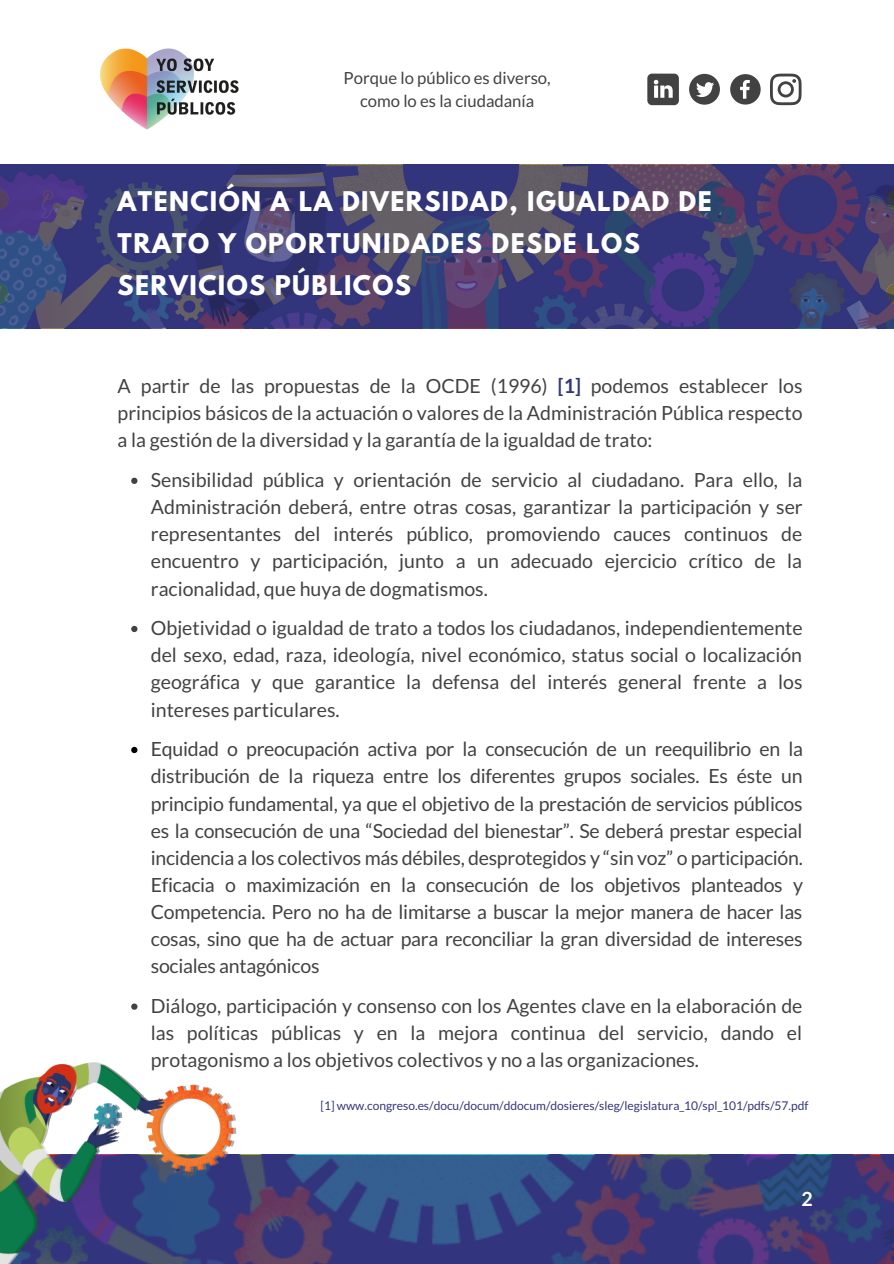
<style>
.page{position:relative;width:894px;height:1264px;background:#fff}
.page>*{position:absolute;margin:0;border:0;box-sizing:border-box;transform-origin:0 0}
.t1{font:700 24px/41.7px "League Spartan";letter-spacing:.06em;color:#fff}
.t2{font:19.5px/27.2px "Lato";color:#424242;text-align:justify}
.t3{font:700 19.5px "Lato";color:#fff}
.t4{font:16.65px/23px "Lato";color:#424242;text-align:center}
.t5{font:12px "Lato";color:#33357c}
.s1{font-weight:700;color:#33357c}
</style>
<div class="page">
<svg style="left:131px;top:477px;width:6px;height:7px"></svg>
<svg style="left:131px;top:626px;width:6px;height:6px"></svg>
<svg style="left:131px;top:747px;width:6px;height:6px"></svg>
<svg style="left:131px;top:1003px;width:6px;height:6px"></svg>
<img style="left:100px;top:48px;width:139px;height:82px">
<svg style="left:730px;top:74px;width:30px;height:31px"></svg>
<svg style="left:647px;top:74px;width:31px;height:31px"></svg>
<div style="left:689px;top:74px;width:30px;height:31px;background:#424242;border-radius:50%"></div>
<svg style="left:696px;top:82px;width:18px;height:15px"></svg>
<svg style="left:770px;top:74px;width:31px;height:31px"></svg>
<svg style="left:0;top:164px;width:893px;height:164px;background:#413f75"></svg>
<svg style="left:0;top:189px;width:8px;height:21px"></svg>
<svg style="left:885px;top:189px;width:8px;height:21px"></svg>
<svg style="left:885px;top:283px;width:8px;height:21px"></svg>
<svg style="left:0;top:283px;width:8px;height:21px"></svg>
<svg style="left:247px;top:1154px;width:646px;height:109px;background:#3c427c"></svg>
<img style="left:0;top:1062px;width:242px;height:201px">
<p class="t4" style="left:343px;top:66px;width:209px">Porque lo público es diverso, como lo es la ciudadanía</p>
<p class="t1" style="left:118px;top:184px;width:595px">ATENCIÓN A LA DIVERSIDAD, IGUALDAD DE<br>TRATO Y OPORTUNIDADES DESDE LOS<br>SERVICIOS PÚBLICOS</p>
<p class="t2" style="left:118px;top:372px;width:686px">A partir de las propuestas de la OCDE (1996) <span class="s1">[1]</span> podemos establecer los principios básicos de la actuación o valores de la Administración Pública respecto a la gestión de la diversidad y la garantía de la igualdad de trato:</p>
<p class="t2" style="left:151px;top:466px;width:653px">Sensibilidad pública y orientación de servicio al ciudadano. Para ello, la Administración deberá, entre otras cosas, garantizar la participación y ser representantes del interés público, promoviendo cauces continuos de encuentro y participación, junto a un adecuado ejercicio crítico de la racionalidad, que huya de dogmatismos.</p>
<p class="t2" style="left:151px;top:614px;width:653px">Objetividad o igualdad de trato a todos los ciudadanos, independientemente del sexo, edad, raza, ideología, nivel económico, status social o localización geográfica y que garantice la defensa del interés general frente a los intereses particulares.</p>
<p class="t2" style="left:151px;top:735px;width:653px">Equidad o preocupación activa por la consecución de un reequilibrio en la distribución de la riqueza entre los diferentes grupos sociales. Es éste un principio fundamental, ya que el objetivo de la prestación de servicios públicos es la consecución de una “Sociedad del bienestar”. Se deberá prestar especial incidencia a los colectivos más débiles, desprotegidos y “sin voz” o participación.<br>Eficacia o maximización en la consecución de los objetivos planteados y Competencia. Pero no ha de limitarse a buscar la mejor manera de hacer las cosas, sino que ha de actuar para reconciliar la gran diversidad de intereses sociales antagónicos</p>
<p class="t2" style="left:151px;top:991px;width:653px">Diálogo, participación y consenso con los Agentes clave en la elaboración de las políticas públicas y en la mejora continua del servicio, dando el protagonismo a los objetivos colectivos y no a las organizaciones.</p>
<p class="t5" style="left:320px;top:1098px;width:489px">[1] www.congreso.es/docu/docum/ddocum/dosieres/sleg/legislatura_10/spl_101/pdfs/57.pdf</p>
<p class="t3" style="left:801px;top:1186px;width:13px">2</p>
</div>
